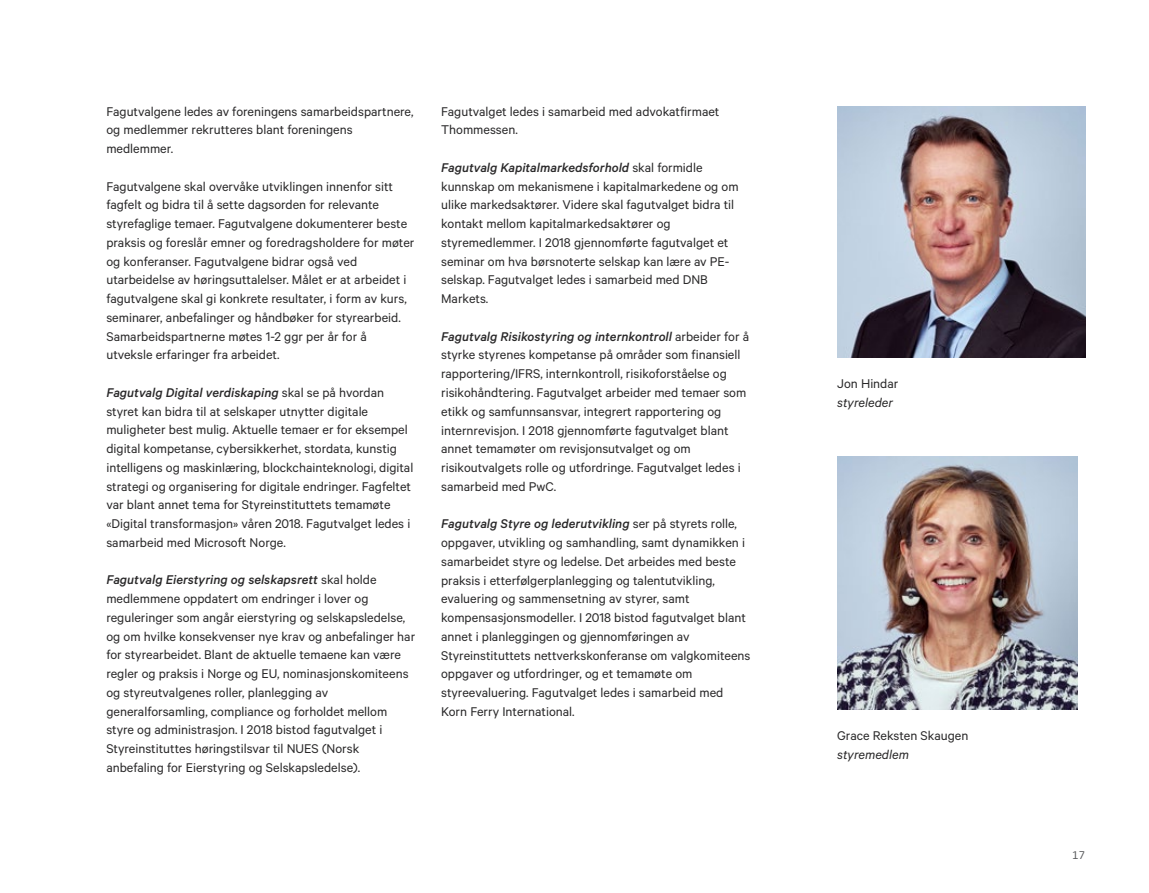
<style>
.page{position:relative;width:1149px;height:893px;background:#fff}
.page>*{position:absolute;margin:0;border:0;box-sizing:border-box;transform-origin:0 0}
.t1{font:14.25px/18.8px "Calibre";color:#292829}
.t2{font:italic 14.25px "Calibre";color:#292829}
.t3{font:10.5px "Neo Sans Std";color:#58595b}
.s1{font-weight:500;font-style:italic}
</style>
<div class="page">
<img style="left:837px;top:457px;width:240px;height:253px">
<img style="left:837px;top:106px;width:247px;height:252px">
<p class="t1" style="left:106px;top:101px;width:308px">Fagutvalgene ledes av foreningens samarbeidspartnere, og medlemmer rekrutteres blant foreningens medlemmer.</p>
<p class="t1" style="left:106px;top:176px;width:309px">Fagutvalgene skal overvåke utviklingen innenfor sitt fagfelt og bidra til å sette dagsorden for relevante styrefaglige temaer. Fagutvalgene dokumenterer beste praksis og foreslår emner og foredragsholdere for møter og konferanser. Fagutvalgene bidrar også ved utarbeidelse av høringsuttalelser. Målet er at arbeidet i fagutvalgene skal gi konkrete resultater, i form av kurs, seminarer, anbefalinger og håndbøker for styrearbeid.<br>Samarbeidspartnerne møtes 1-2 ggr per år for å utveksle erfaringer fra arbeidet.</p>
<p class="t1" style="left:106px;top:383px;width:308px"><span class="s1">Fagutvalg Digital verdiskaping</span> skal se på hvordan styret kan bidra til at selskaper utnytter digitale muligheter best mulig. Aktuelle temaer er for eksempel digital kompetanse, cybersikkerhet, stordata, kunstig intelligens og maskinlæring, blockchainteknologi, digital strategi og organisering for digitale endringer. Fagfeltet var blant annet tema for Styreinstituttets temamøte «Digital transformasjon» våren 2018. Fagutvalget ledes i samarbeid med Microsoft Norge.</p>
<p class="t1" style="left:106px;top:570px;width:310px"><span class="s1">Fagutvalg Eierstyring og selskapsrett</span> skal holde medlemmene oppdatert om endringer i lover og reguleringer som angår eierstyring og selskapsledelse, og om hvilke konsekvenser nye krav og anbefalinger har for styrearbeidet. Blant de aktuelle temaene kan være regler og praksis i Norge og EU, nominasjonskomiteens og styreutvalgenes roller, planlegging av generalforsamling, compliance og forholdet mellom styre og administrasjon. I 2018 bistod fagutvalget i Styreinstituttes høringstilsvar til NUES (Norsk anbefaling for Eierstyring og Selskapsledelse).</p>
<p class="t1" style="left:441px;top:101px;width:280px">Fagutvalget ledes i samarbeid med advokatfirmaet<br>Thommessen.</p>
<p class="t1" style="left:441px;top:158px;width:299px"><span class="s1">Fagutvalg Kapitalmarkedsforhold</span> skal formidle kunnskap om mekanismene i kapitalmarkedene og om ulike markedsaktører. Videre skal fagutvalget bidra til kontakt mellom kapitalmarkedsaktører og styremedlemmer. I 2018 gjennomførte fagutvalget et seminar om hva børsnoterte selskap kan lære av PE&shy;selskap. Fagutvalget ledes i samarbeid med DNB Markets.</p>
<p class="t1" style="left:441px;top:326px;width:309px"><span class="s1">Fagutvalg Risikostyring og internkontroll</span> arbeider for å styrke styrenes kompetanse på områder som finansiell rapportering/IFRS, internkontroll, risikoforståelse og risikohåndtering. Fagutvalget arbeider med temaer som etikk og samfunnsansvar, integrert rapportering og internrevisjon. I 2018 gjennomførte fagutvalget blant annet temamøter om revisjonsutvalget og om risikoutvalgets rolle og utfordringe. Fagutvalget ledes i samarbeid med PwC.</p>
<p class="t1" style="left:441px;top:514px;width:310px"><span class="s1">Fagutvalg Styre og lederutvikling</span> ser på styrets rolle, oppgaver, utvikling og samhandling, samt dynamikken i samarbeidet styre og ledelse. Det arbeides med beste praksis i etterfølgerplanlegging og talentutvikling, evaluering og sammensetning av styrer, samt kompensasjonsmodeller. I 2018 bistod fagutvalget blant annet i planleggingen og gjennomføringen av Styreinstituttets nettverkskonferanse om valgkomiteens oppgaver og utfordringer, og et temamøte om styreevaluering. Fagutvalget ledes i samarbeid med Korn Ferry International.</p>
<p class="t1" style="left:837px;top:374px;width:63px">Jon Hindar</p>
<p class="t2" style="left:837px;top:394px;width:57px">styreleder</p>
<p class="t1" style="left:837px;top:726px;width:133px">Grace Reksten Skaugen</p>
<p class="t2" style="left:837px;top:746px;width:73px">styremedlem</p>
<p class="t3" style="left:1072px;top:848px;width:14px">17</p>
</div>
